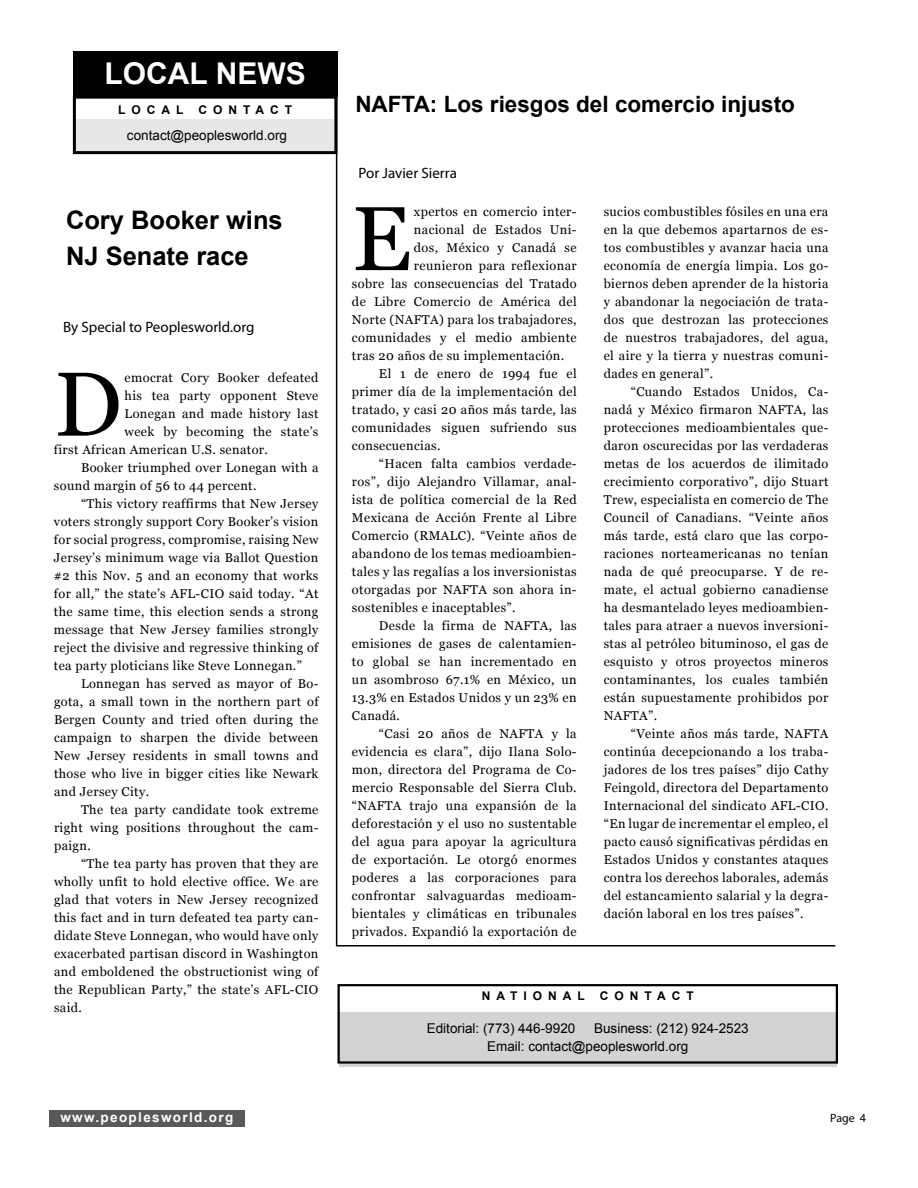
<style>
.page{position:relative;width:918px;height:1188px;background:#fff}
.page>*{position:absolute;margin:0;border:0;box-sizing:border-box;transform-origin:0 0}
.t1{font:90.75px "Georgia";color:#000}
.t2{font:700 30px "Arial";color:#fff}
.t3{font:700 25.5px/36px "Arial";color:#000}
.t4{font:700 22.5px "Arial";color:#000}
.t5{font:15px "Myriad Pro";color:#000}
.t6{font:13.5px/18px "Arial";color:#000}
.t7{font:700 13.5px "Arial";letter-spacing:.1em;color:#fff}
.t8{font:12.75px/18px "Georgia";letter-spacing:.03em;color:#000;text-align:justify}
.t9{font:700 12px "Arial";letter-spacing:.5em;color:#000}
.t10{font:12px "Myriad Pro";color:#000}
</style>
<div class="page">
<hr style="left:336px;top:81px;width:1px;height:864px;background:#000">
<hr style="left:336px;top:945px;width:499px;height:2px;background:#000">
<div style="left:73px;top:51px;width:264px;height:45px;background:#000"></div>
<div style="left:49px;top:1110px;width:196px;height:17px;background:#58595b"></div>
<div style="left:76px;top:119px;width:258px;height:34px;background:#e6e7e8"></div>
<div style="left:73px;top:96px;width:264px;height:58px;border:3px solid #000"></div>
<div style="left:339px;top:1012px;width:498px;height:54px;background:#d1d3d4"></div>
<div style="left:338px;top:984px;width:500px;height:80px;border:2px solid #000"></div>
<h2 class="t2" style="left:105px;top:53px;width:63px">local</h2>
<h2 class="t2" style="left:216px;top:53px;width:88px">news</h2>
<p class="t9" style="left:118px;top:102px;width:42px">Local</p>
<p class="t9" style="left:198px;top:102px;width:44px">contact</p>
<p class="t6" style="left:127px;top:126px;width:162px">contact@peoplesworld.org</p>
<h3 class="t3" style="left:66px;top:203px;width:218px">Cory Booker wins<br>NJ Senate race</h3>
<p class="t5" style="left:63px;top:318px;width:193px">By Special to Peoplesworld.org</p>
<h1 class="t1" style="left:54px;top:349px;width:69px">D</h1>
<p class="t8" style="left:125px;top:369px;width:195px">emocrat Cory Booker defeated</p>
<p class="t8" style="left:125px;top:387px;width:195px">his tea party opponent Steve</p>
<p class="t8" style="left:125px;top:405px;width:195px">Lonegan and made history last</p>
<p class="t8" style="left:125px;top:423px;width:195px">week by becoming the state’s</p>
<p class="t8" style="left:54px;top:441px;width:215px">first African American U.S. senator.</p>
<p class="t8" style="left:81px;top:459px;width:239px">Booker triumphed over Lonegan with a</p>
<p class="t8" style="left:54px;top:477px;width:204px">sound margin of 56 to 44 percent.</p>
<p class="t8" style="left:81px;top:495px;width:239px">“This victory reaffirms that New Jersey</p>
<p class="t8" style="left:54px;top:513px;width:266px">voters strongly support Cory Booker’s vision</p>
<p class="t8" style="left:54px;top:531px;width:266px">for social progress, compromise, raising New</p>
<p class="t8" style="left:54px;top:549px;width:266px">Jersey’s minimum wage via Ballot Question</p>
<p class="t8" style="left:54px;top:567px;width:266px">#2 this Nov. 5 and an economy that works</p>
<p class="t8" style="left:54px;top:585px;width:266px">for all,” the state’s AFL-CIO said today. “At</p>
<p class="t8" style="left:54px;top:603px;width:266px">the same time, this election sends a strong</p>
<p class="t8" style="left:54px;top:621px;width:266px">message that New Jersey families strongly</p>
<p class="t8" style="left:54px;top:639px;width:266px">reject the divisive and regressive thinking of</p>
<p class="t8" style="left:54px;top:657px;width:250px">tea party ploticians like Steve Lonnegan.”</p>
<p class="t8" style="left:81px;top:675px;width:239px">Lonnegan has served as mayor of Bo-</p>
<p class="t8" style="left:54px;top:693px;width:266px">gota, a small town in the northern part of</p>
<p class="t8" style="left:54px;top:711px;width:266px">Bergen County and tried often during the</p>
<p class="t8" style="left:54px;top:729px;width:266px">campaign to sharpen the divide between</p>
<p class="t8" style="left:54px;top:747px;width:266px">New Jersey residents in small towns and</p>
<p class="t8" style="left:54px;top:765px;width:266px">those who live in bigger cities like Newark</p>
<p class="t8" style="left:54px;top:783px;width:97px">and Jersey City.</p>
<p class="t8" style="left:81px;top:801px;width:239px">The tea party candidate took extreme</p>
<p class="t8" style="left:54px;top:819px;width:266px">right wing positions throughout the cam-</p>
<p class="t8" style="left:54px;top:837px;width:38px">paign.</p>
<p class="t8" style="left:81px;top:855px;width:239px">“The tea party has proven that they are</p>
<p class="t8" style="left:54px;top:873px;width:266px">wholly unfit to hold elective office. We are</p>
<p class="t8" style="left:54px;top:891px;width:266px">glad that voters in New Jersey recognized</p>
<p class="t8" style="left:54px;top:909px;width:266px">this fact and in turn defeated tea party can-</p>
<p class="t8" style="left:54px;top:927px;width:266px">didate Steve Lonnegan, who would have only</p>
<p class="t8" style="left:54px;top:945px;width:266px">exacerbated partisan discord in Washington</p>
<p class="t8" style="left:54px;top:963px;width:266px">and emboldened the obstructionist wing of</p>
<p class="t8" style="left:54px;top:981px;width:266px">the Republican Party,” the state’s AFL-CIO</p>
<p class="t8" style="left:54px;top:999px;width:29px">said.</p>
<p class="t7" style="left:60px;top:1109px;width:174px">www.peoplesworld.org</p>
<h3 class="t4" style="left:355px;top:89px;width:441px">NAFTA: Los riesgos del comercio injusto</h3>
<p class="t5" style="left:359px;top:164px;width:100px">Por Javier Sierra</p>
<h1 class="t1" style="left:352px;top:184px;width:61px">E</h1>
<p class="t8" style="left:414px;top:203px;width:164px">xpertos en comercio inter-</p>
<p class="t8" style="left:414px;top:221px;width:164px">nacional de Estados Uni-</p>
<p class="t8" style="left:414px;top:239px;width:164px">dos, México y Canadá se</p>
<p class="t8" style="left:414px;top:257px;width:164px">reunieron para reflexionar</p>
<p class="t8" style="left:352px;top:275px;width:226px">sobre las consecuencias del Tratado</p>
<p class="t8" style="left:352px;top:293px;width:226px">de Libre Comercio de América del</p>
<p class="t8" style="left:352px;top:311px;width:226px">Norte (NAFTA) para los trabajadores,</p>
<p class="t8" style="left:352px;top:329px;width:226px">comunidades y el medio ambiente</p>
<p class="t8" style="left:352px;top:347px;width:214px">tras 20 años de su implementación.</p>
<p class="t8" style="left:379px;top:365px;width:199px">El 1 de enero de 1994 fue el</p>
<p class="t8" style="left:352px;top:383px;width:226px">primer día de la implementación del</p>
<p class="t8" style="left:352px;top:401px;width:226px">tratado, y casi 20 años más tarde, las</p>
<p class="t8" style="left:352px;top:419px;width:226px">comunidades siguen sufriendo sus</p>
<p class="t8" style="left:352px;top:437px;width:90px">consecuencias.</p>
<p class="t8" style="left:379px;top:455px;width:199px">“Hacen falta cambios verdade-</p>
<p class="t8" style="left:352px;top:473px;width:226px">ros”, dijo Alejandro Villamar, anal-</p>
<p class="t8" style="left:352px;top:491px;width:226px">ista de política comercial de la Red</p>
<p class="t8" style="left:352px;top:509px;width:226px">Mexicana de Acción Frente al Libre</p>
<p class="t8" style="left:352px;top:527px;width:226px">Comercio (RMALC). “Veinte años de</p>
<p class="t8" style="left:352px;top:545px;width:226px">abandono de los temas medioambien-</p>
<p class="t8" style="left:352px;top:563px;width:226px">tales y las regalías a los inversionistas</p>
<p class="t8" style="left:352px;top:581px;width:226px">otorgadas por NAFTA son ahora in-</p>
<p class="t8" style="left:352px;top:599px;width:165px">sostenibles e inaceptables”.</p>
<p class="t8" style="left:379px;top:617px;width:199px">Desde la firma de NAFTA, las</p>
<p class="t8" style="left:352px;top:635px;width:226px">emisiones de gases de calentamien-</p>
<p class="t8" style="left:352px;top:653px;width:226px">to global se han incrementado en</p>
<p class="t8" style="left:352px;top:671px;width:226px">un asombroso 67.1% en México, un</p>
<p class="t8" style="left:352px;top:689px;width:226px">13.3% en Estados Unidos y un 23% en</p>
<p class="t8" style="left:352px;top:707px;width:50px">Canadá.</p>
<p class="t8" style="left:379px;top:725px;width:199px">“Casi 20 años de NAFTA y la</p>
<p class="t8" style="left:352px;top:743px;width:226px">evidencia es clara”, dijo Ilana Solo-</p>
<p class="t8" style="left:352px;top:761px;width:226px">mon, directora del Programa de Co-</p>
<p class="t8" style="left:352px;top:779px;width:226px">mercio Responsable del Sierra Club.</p>
<p class="t8" style="left:352px;top:797px;width:226px">“NAFTA trajo una expansión de la</p>
<p class="t8" style="left:352px;top:815px;width:226px">deforestación y el uso no sustentable</p>
<p class="t8" style="left:352px;top:833px;width:226px">del agua para apoyar la agricultura</p>
<p class="t8" style="left:352px;top:851px;width:226px">de exportación. Le otorgó enormes</p>
<p class="t8" style="left:352px;top:869px;width:226px">poderes a las corporaciones para</p>
<p class="t8" style="left:352px;top:887px;width:226px">confrontar salvaguardas medioam-</p>
<p class="t8" style="left:352px;top:905px;width:226px">bientales y climáticas en tribunales</p>
<p class="t8" style="left:352px;top:923px;width:226px">privados. Expandió la exportación de</p>
<p class="t8" style="left:604px;top:203px;width:226px">sucios combustibles fósiles en una era en la que debemos apartarnos de es&shy;tos combustibles y avanzar hacia una economía de energía limpia. Los go&shy;biernos deben aprender de la historia y abandonar la negociación de trata&shy;dos que destrozan las protecciones de nuestros trabajadores, del agua, el aire y la tierra y nuestras comuni&shy;dades en general”.</p>
<p class="t8" style="left:604px;top:383px;width:226px;text-indent:27px">“Cuando Estados Unidos, Ca&shy;nadá y México firmaron NAFTA, las protecciones medioambientales que&shy;daron oscurecidas por las verdaderas metas de los acuerdos de ilimitado crecimiento corporativo”, dijo Stuart Trew, especialista en comercio de The Council of Canadians. “Veinte años más tarde, está claro que las corpo&shy;raciones norteamericanas no tenían nada de qué preocuparse. Y de re&shy;mate, el actual gobierno canadiense ha desmantelado leyes medioambien&shy;tales para atraer a nuevos inversioni&shy;stas al petróleo bituminoso, el gas de esquisto y otros proyectos mineros contaminantes, los cuales también están supuestamente prohibidos por NAFTA”.</p>
<p class="t8" style="left:604px;top:725px;width:226px;text-indent:27px">“Veinte años más tarde, NAFTA continúa decepcionando a los traba&shy;jadores de los tres países” dijo Cathy Feingold, directora del Departamento Internacional del sindicato AFL-CIO. “En lugar de incrementar el empleo, el pacto causó significativas pérdidas en Estados Unidos y constantes ataques contra los derechos laborales, además del estancamiento salarial y la degra&shy;dación laboral en los tres países”.</p>
<p class="t9" style="left:482px;top:988px;width:13px">nat</p>
<p class="t9" style="left:524px;top:988px;width:38px">ional</p>
<p class="t9" style="left:600px;top:988px;width:44px">contact</p>
<p class="t6" style="left:427px;top:1019px;width:150px">Editorial: (773) 446-9920</p>
<p class="t6" style="left:487px;top:1019px;width:263px;text-indent:107px">Business: (212) 924-2523<br>Email: contact@peoplesworld.org</p>
<p class="t10" style="left:830px;top:1111px;width:37px">Page 4</p>
</div>
